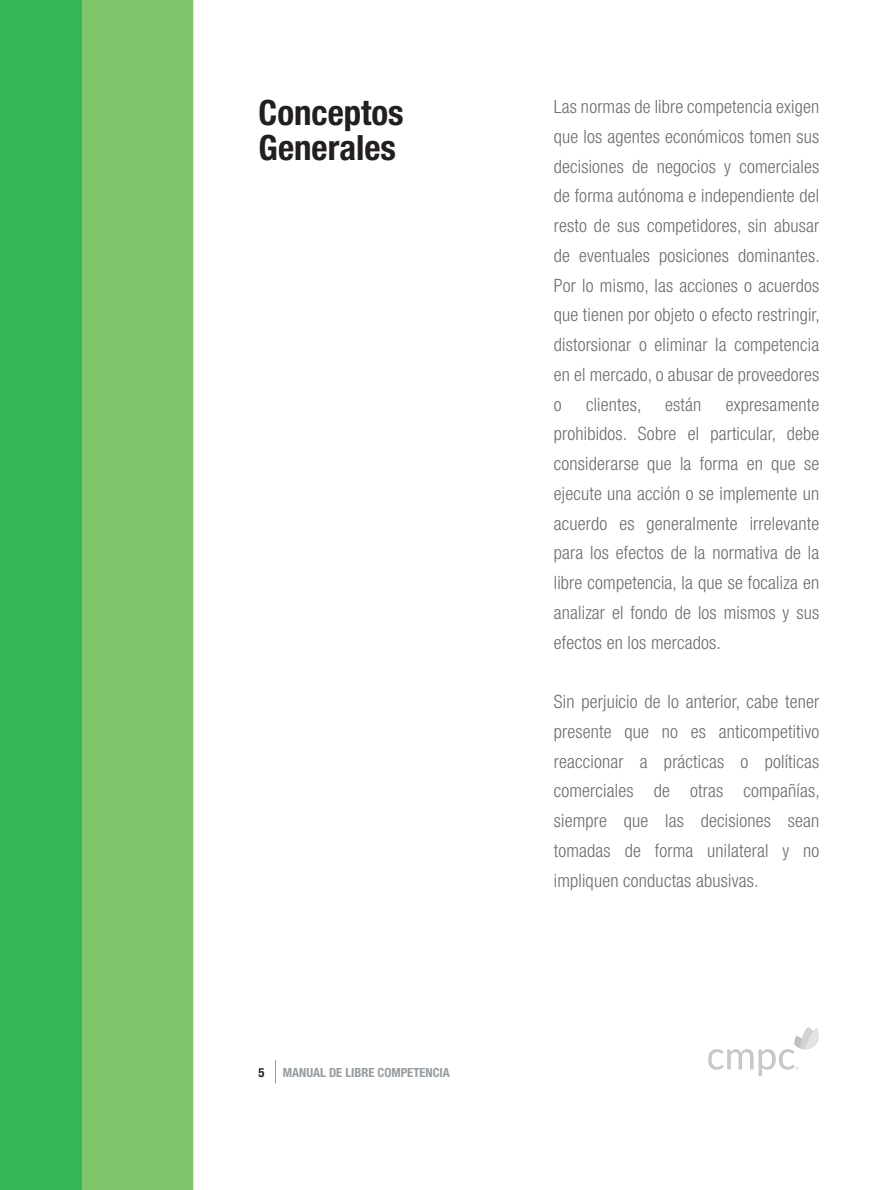
<style>
.page{position:relative;width:893px;height:1190px;background:#fff}
.page>*{position:absolute;margin:0;border:0;box-sizing:border-box;transform-origin:0 0}
.t1{font:700 condensed 34.82px/35px "Helvetica Neue LT Std";color:#231f20}
.t2{font:300 condensed 18.38px/29.8px "Helvetica Neue LT Std";letter-spacing:.01em;color:#6c6d70;text-align:justify}
.t3{font:700 condensed 12.6px "Helvetica Neue LT Std";color:#959ca1}
.t4{font:700 condensed 12.6px "Helvetica Neue LT Std";color:#231f20}
</style>
<div class="page">
<svg style="left:275px;top:1060px;width:1px;height:23px"></svg>
<div style="left:82px;top:0;width:111px;height:1190px;background:#7fc66d"></div>
<div style="left:0;top:0;width:82px;height:1190px;background:#35b555"></div>
<img style="left:708px;top:1027px;width:111px;height:49px">
<h1 class="t1" style="left:259px;top:94px;width:147px">Conceptos<br>Generales</h1>
<p class="t2" style="left:554px;top:91px;width:268px">Las normas de libre competencia exigen que los agentes económicos tomen sus decisiones de negocios y comerciales de forma autónoma e independiente del resto de sus competidores, sin abusar de eventuales posiciones dominantes.<br>Por lo mismo, las acciones o acuerdos que tienen por objeto o efecto restringir, distorsionar o eliminar la competencia en el mercado, o abusar de proveedores o</p>
<p class="t2" style="left:586px;top:389px;width:57px">clientes,</p>
<p class="t2" style="left:665px;top:389px;width:38px">están</p>
<p class="t2" style="left:554px;top:389px;width:267px;text-indent:172px">expresamente prohibidos. Sobre el particular, debe considerarse que la forma en que se ejecute una acción o se implemente un acuerdo es generalmente irrelevante para los efectos de la normativa de la libre competencia, la que se focaliza en analizar el fondo de los mismos y sus efectos en los mercados.</p>
<p class="t4" style="left:259px;top:1065px;width:8px">5</p>
<p class="t3" style="left:283px;top:1065px;width:168px">MANUAL DE LIBRE COMPETENCIA</p>
<p class="t2" style="left:554px;top:686px;width:268px">Sin perjuicio de lo anterior, cabe tener presente que no es anticompetitivo reaccionar a prácticas o políticas comerciales de otras compañías, siempre que las decisiones sean tomadas de forma unilateral y no impliquen conductas abusivas.</p>
</div>
